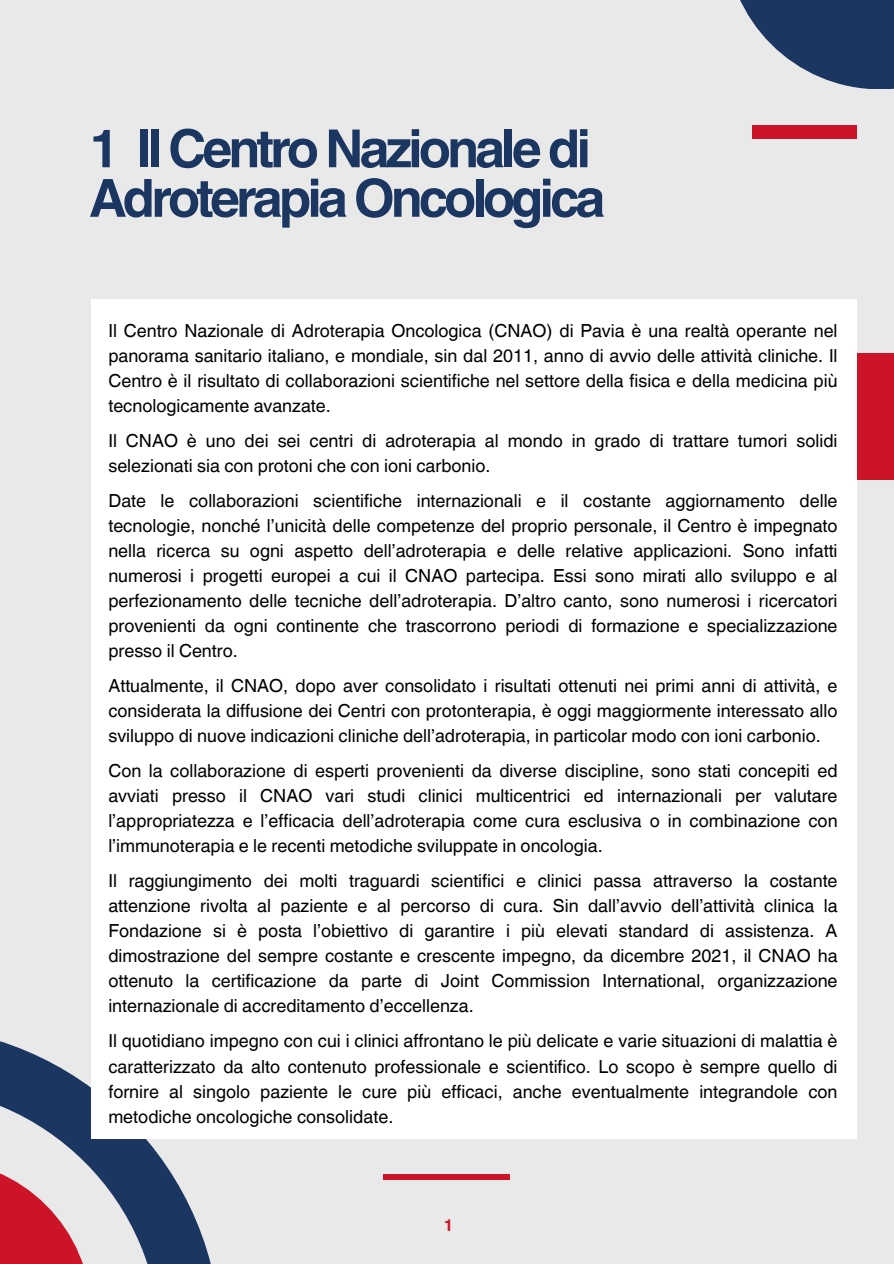
<style>
.page{position:relative;width:894px;height:1264px;background:#fff}
.page>*{position:absolute;margin:0;border:0;box-sizing:border-box;transform-origin:0 0}
.t1{font:700 52.5px/49.5px "Helvetica World";letter-spacing:-.075em;color:#1a3661}
.t2{font:18px/25px "Helvetica World";color:#000;text-align:justify}
.t3{font:700 16.5px "Helvetica World";color:#cd1327}
</style>
<div class="page">
<div style="left:0;top:0;width:893px;height:1263px;background:#e9e9e9"></div>
<svg style="left:0;top:1041px;width:221px;height:222px"></svg>
<svg style="left:0;top:1159px;width:91px;height:104px"></svg>
<div style="left:851px;top:353px;width:42px;height:127px;background:#cd1327"></div>
<div style="left:383px;top:1174px;width:127px;height:5px;background:#cd1327"></div>
<div style="left:91px;top:299px;width:765px;height:839px;background:#fff"></div>
<svg style="left:740px;top:0;width:153px;height:89px;fill:#1a3661"></svg>
<div style="left:751px;top:125px;width:105px;height:13px;background:#cd1327"></div>
<h1 class="t1" style="left:89px;top:118px;width:517px">1 Il Centro Nazionale di<br>Adroterapia Oncologica</h1>
<p class="t2" style="left:108px;top:318px;width:730px">Il Centro Nazionale di Adroterapia Oncologica (CNAO) di Pavia è una realtà operante nel panorama sanitario italiano, e mondiale, sin dal 2011, anno di avvio delle attività cliniche. Il Centro è il risultato di collaborazioni scientifiche nel settore della fisica e della medicina più tecnologicamente avanzate.</p>
<p class="t2" style="left:108px;top:428px;width:730px">Il CNAO è uno dei sei centri di adroterapia al mondo in grado di trattare tumori solidi selezionati sia con protoni che con ioni carbonio.</p>
<p class="t2" style="left:108px;top:488px;width:730px">Date le collaborazioni scientifiche internazionali e il costante aggiornamento delle tecnologie, nonché l’unicità delle competenze del proprio personale, il Centro è impegnato nella ricerca su ogni aspetto dell’adroterapia e delle relative applicazioni. Sono infatti numerosi i progetti europei a cui il CNAO partecipa. Essi sono mirati allo sviluppo e al perfezionamento delle tecniche dell’adroterapia. D’altro canto, sono numerosi i ricercatori provenienti da ogni continente che trascorrono periodi di formazione e specializzazione presso il Centro.</p>
<p class="t2" style="left:108px;top:673px;width:730px">Attualmente, il CNAO, dopo aver consolidato i risultati ottenuti nei primi anni di attività, e considerata la diffusione dei Centri con protonterapia, è oggi maggiormente interessato allo sviluppo di nuove indicazioni cliniche dell’adroterapia, in particolar modo con ioni carbonio.</p>
<p class="t2" style="left:108px;top:758px;width:730px">Con la collaborazione di esperti provenienti da diverse discipline, sono stati concepiti ed avviati presso il CNAO vari studi clinici multicentrici ed internazionali per valutare l’appropriatezza e l’efficacia dell’adroterapia come cura esclusiva o in combinazione con l’immunoterapia e le recenti metodiche sviluppate in oncologia.</p>
<p class="t2" style="left:108px;top:868px;width:730px">Il raggiungimento dei molti traguardi scientifici e clinici passa attraverso la costante attenzione rivolta al paziente e al percorso di cura. Sin dall’avvio dell’attività clinica la Fondazione si è posta l’obiettivo di garantire i più elevati standard di assistenza. A dimostrazione del sempre costante e crescente impegno, da dicembre 2021, il CNAO ha ottenuto la certificazione da parte di Joint Commission International, organizzazione internazionale di accreditamento d’eccellenza.</p>
<p class="t2" style="left:108px;top:1028px;width:730px">Il quotidiano impegno con cui i clinici affrontano le più delicate e varie situazioni di malattia è caratterizzato da alto contenuto professionale e scientifico. Lo scopo è sempre quello di fornire al singolo paziente le cure più efficaci, anche eventualmente integrandole con metodiche oncologiche consolidate.</p>
<p class="t3" style="left:443px;top:1211px;width:11px">1</p>
</div>
